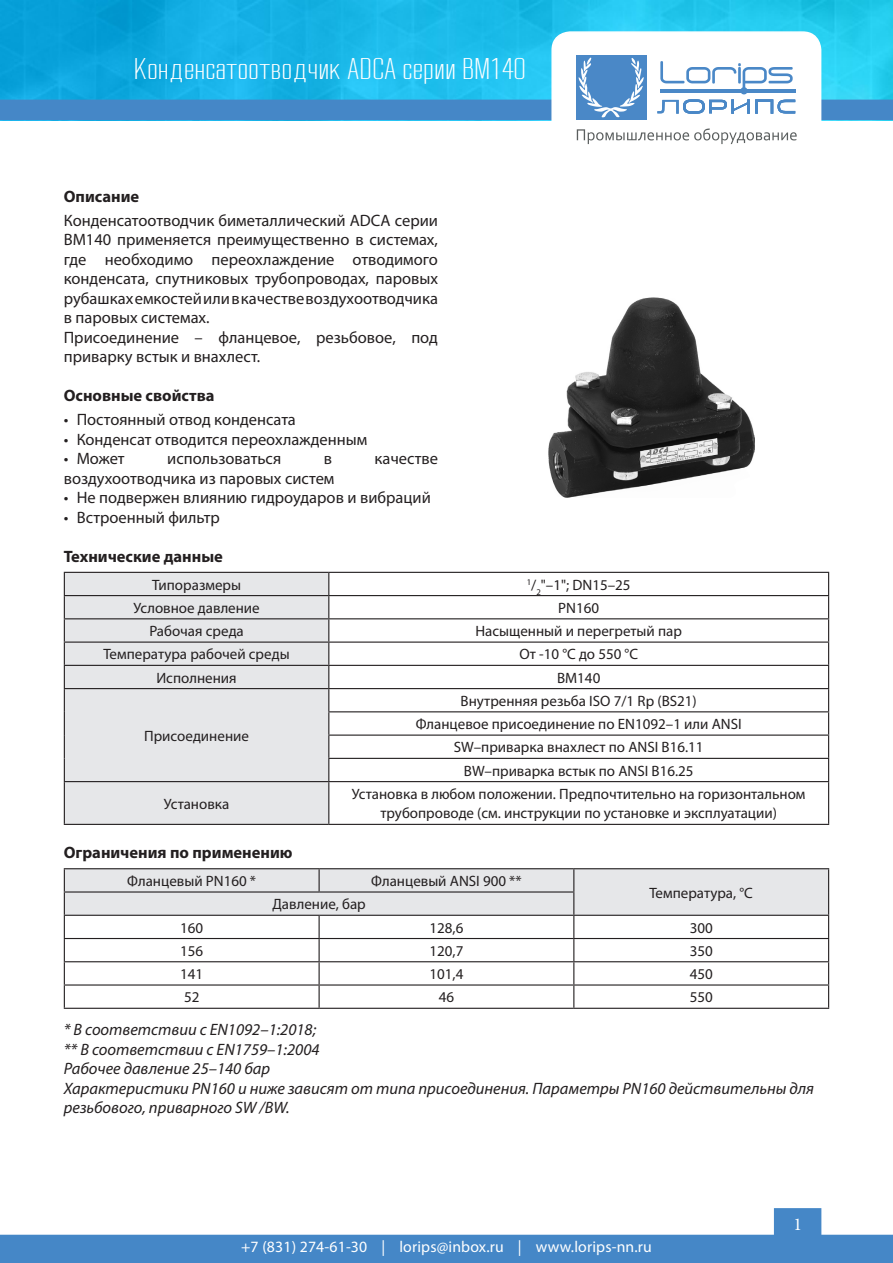
<style>
.page{position:relative;width:893px;height:1263px;background:#fff}
.page>*{position:absolute;margin:0;border:0;box-sizing:border-box;transform-origin:0 0}
.t1{font:300 29.7px "RB No 2";color:#fff;scale:1.11 1}
.t2{font:18px "Minion Pro";color:#fff}
.text{font:16.5px/19.5px "Myriad Pro";color:#231f20;text-align:justify}
.snoska{font:italic 16.5px/19.5px "Myriad Pro";color:#231f20}
.zag_08{font:700 16.5px "Myriad Pro";color:#231f20}
.t3{font:15.75px "Myriad Pro";letter-spacing:.01em;color:#fff}
.table_cell{font:15px/19.5px "Myriad Pro";color:#231f20;text-align:center}
.table_head{font:15px "Myriad Pro";color:#231f20}
</style>
<div class="page">
<div style="left:774px;top:1208px;width:47px;height:28px;background:#4587c7;border:2px solid #4587c7"></div>
<div style="left:0;top:1235px;width:893px;height:28px;background:#4587c7"></div>
<img style="left:0;top:0;width:893px;height:100px">
<div style="left:0;top:100px;width:893px;height:20px;background:#4587c7"></div>
<div style="left:552px;top:32px;width:269px;height:135px;background:#fff;border-radius:18px"></div>
<div style="left:551px;top:31px;width:270px;height:137px;border:2px solid #fff;border-radius:18px"></div>
<div style="left:576px;top:55px;width:70px;height:65px;background:#4a88c7"></div>
<svg style="left:579px;top:58px;width:65px;height:59px"></svg>
<svg style="left:657px;top:61px;width:138px;height:53px"></svg>
<svg style="left:577px;top:128px;width:220px;height:16px"></svg>
<div style="left:65px;top:573px;width:263px;height:251px;background:#e6e7e9"></div>
<hr style="left:329px;top:572px;width:500px;height:1px;background:#231f20">
<hr style="left:64px;top:595px;width:265px;height:1px;background:#231f20">
<hr style="left:329px;top:595px;width:500px;height:1px;background:#231f20">
<hr style="left:64px;top:618px;width:265px;height:1px;background:#231f20">
<hr style="left:329px;top:618px;width:500px;height:1px;background:#231f20">
<hr style="left:64px;top:641px;width:265px;height:2px;background:#231f20">
<hr style="left:329px;top:641px;width:500px;height:2px;background:#231f20">
<hr style="left:64px;top:665px;width:265px;height:1px;background:#231f20">
<hr style="left:329px;top:665px;width:500px;height:1px;background:#231f20">
<hr style="left:64px;top:688px;width:265px;height:1px;background:#231f20">
<hr style="left:329px;top:688px;width:500px;height:1px;background:#231f20">
<hr style="left:328px;top:711px;width:501px;height:1px;background:#231f20">
<hr style="left:328px;top:734px;width:501px;height:2px;background:#231f20">
<hr style="left:328px;top:758px;width:501px;height:1px;background:#231f20">
<svg style="left:828px;top:573px;width:1px;height:208px"></svg>
<hr style="left:64px;top:781px;width:265px;height:1px;background:#231f20">
<hr style="left:329px;top:781px;width:500px;height:1px;background:#231f20">
<hr style="left:828px;top:782px;width:1px;height:42px;background:#231f20">
<hr style="left:329px;top:824px;width:500px;height:1px;background:#231f20">
<hr style="left:64px;top:572px;width:265px;height:1px;background:#231f20">
<svg style="left:64px;top:573px;width:1px;height:208px"></svg>
<svg style="left:328px;top:573px;width:1px;height:208px"></svg>
<hr style="left:64px;top:782px;width:1px;height:42px;background:#231f20">
<hr style="left:328px;top:782px;width:1px;height:42px;background:#231f20">
<hr style="left:64px;top:824px;width:265px;height:1px;background:#231f20">
<hr style="left:64px;top:868px;width:255px;height:1px;background:#231f20">
<hr style="left:319px;top:868px;width:255px;height:1px;background:#231f20">
<hr style="left:574px;top:868px;width:255px;height:1px;background:#231f20">
<svg style="left:64px;top:869px;width:765px;height:139px"></svg>
<hr style="left:64px;top:1008px;width:255px;height:1px;background:#231f20">
<hr style="left:319px;top:1008px;width:255px;height:1px;background:#231f20">
<hr style="left:574px;top:1008px;width:255px;height:1px;background:#231f20">
<img style="left:549px;top:298px;width:206px;height:199px">
<p class="t1" style="left:134px;top:52px;width:354px">Конденсатоотводчик ADCA серии BM140</p>
<p class="zag_08" style="left:64px;top:186px;width:77px">Описание</p>
<p class="text" style="left:64px;top:210px;width:376px">Конденсатоотводчик биметаллический ADCA серии BM140 применяется преимущественно в системах, где необходимо переохлаждение отводимого конденсата, спутниковых трубопроводах, паровых рубашках емкостей или в качестве воздухоотводчика в паровых системах.</p>
<p class="text" style="left:64px;top:327px;width:376px">Присоединение – фланцевое, резьбовое, под приварку встык и внахлест.</p>
<p class="zag_08" style="left:64px;top:385px;width:152px">Основные свойства</p>
<p class="text" style="left:64px;top:409px;width:234px">• Постоянный отвод конденсата</p>
<p class="text" style="left:64px;top:429px;width:305px">• Конденсат отводится переохлажденным</p>
<p class="text" style="left:64px;top:448px;width:62px">• Может</p>
<p class="text" style="left:167px;top:448px;width:116px">использоваться</p>
<p class="text" style="left:324px;top:448px;width:10px">в</p>
<p class="text" style="left:375px;top:448px;width:65px">качестве</p>
<p class="text" style="left:64px;top:468px;width:272px">воздухоотводчика из паровых систем</p>
<p class="text" style="left:64px;top:487px;width:369px">• Не подвержен влиянию гидроударов и вибраций</p>
<p class="text" style="left:64px;top:507px;width:158px">• Встроенный фильтр</p>
<p class="zag_08" style="left:64px;top:545px;width:161px">Технические данные</p>
<p class="table_head" style="left:152px;top:575px;width:90px">Типоразмеры</p>
<p class="table_cell" style="left:527px;top:575px;width:105px"><sup>1</sup>/<sub>2</sub>"–1"; DN15–25</p>
<p class="table_head" style="left:133px;top:598px;width:128px">Условное давление</p>
<p class="table_cell" style="left:558px;top:598px;width:42px">PN160</p>
<p class="table_head" style="left:149px;top:622px;width:96px">Рабочая среда</p>
<p class="table_cell" style="left:475px;top:621px;width:208px">Насыщенный и перегретый пар</p>
<p class="table_head" style="left:104px;top:645px;width:188px">Температура рабочей среды</p>
<p class="table_cell" style="left:519px;top:644px;width:120px">От -10 °C до 550 °C</p>
<p class="table_head" style="left:156px;top:668px;width:82px">Исполнения</p>
<p class="table_cell" style="left:557px;top:668px;width:45px">BM140</p>
<p class="table_head" style="left:144px;top:726px;width:106px">Присоединение</p>
<p class="table_cell" style="left:461px;top:691px;width:238px">Внутренняя резьба ISO 7/1 Rp (BS21)</p>
<p class="table_cell" style="left:416px;top:714px;width:328px">Фланцевое присоединение по EN1092–1 или ANSI</p>
<p class="table_cell" style="left:454px;top:737px;width:251px">SW–приварка внахлест по ANSI B16.11</p>
<p class="table_cell" style="left:464px;top:761px;width:231px">BW–приварка встык по ANSI B16.25</p>
<p class="table_head" style="left:164px;top:794px;width:67px">Установка</p>
<p class="table_cell" style="left:352px;top:784px;width:455px">Установка в любом положении. Предпочтительно на горизонтальном трубопроводе (см. инструкции по установке и эксплуатации)</p>
<p class="zag_08" style="left:64px;top:842px;width:230px">Ограничения по применению</p>
<p class="table_head" style="left:127px;top:872px;width:130px">Фланцевый PN160 *</p>
<p class="table_head" style="left:371px;top:872px;width:152px">Фланцевый ANSI 900 **</p>
<p class="table_head" style="left:649px;top:883px;width:105px">Температура, °C</p>
<p class="table_head" style="left:272px;top:895px;width:95px">Давление, бар</p>
<p class="table_cell" style="left:180px;top:917px;width:25px">160</p>
<p class="table_cell" style="left:430px;top:917px;width:35px">128,6</p>
<p class="table_cell" style="left:690px;top:917px;width:25px">300</p>
<p class="table_cell" style="left:180px;top:941px;width:25px">156</p>
<p class="table_cell" style="left:430px;top:941px;width:35px">120,7</p>
<p class="table_cell" style="left:690px;top:941px;width:25px">350</p>
<p class="table_cell" style="left:180px;top:964px;width:25px">141</p>
<p class="table_cell" style="left:430px;top:964px;width:35px">101,4</p>
<p class="table_cell" style="left:690px;top:964px;width:25px">450</p>
<p class="table_cell" style="left:184px;top:987px;width:17px">52</p>
<p class="table_cell" style="left:439px;top:987px;width:17px">46</p>
<p class="table_cell" style="left:690px;top:987px;width:25px">550</p>
<p class="snoska" style="left:64px;top:1019px;width:752px">* В соответствии с EN1092–1:2018;<br>** В соответствии с EN1759–1:2004<br>Рабочее давление 25–140 бар<br>Характеристики PN160 и ниже зависят от типа присоединения. Параметры PN160 действительны для резьбового, приварного SW /BW.</p>
<p class="t3" style="left:241px;top:1237px;width:412px">+7 (831) 274-61-30 | lorips@inbox.ru | www.lorips-nn.ru</p>
<p class="t2" style="left:793px;top:1212px;width:10px">1</p>
</div>
